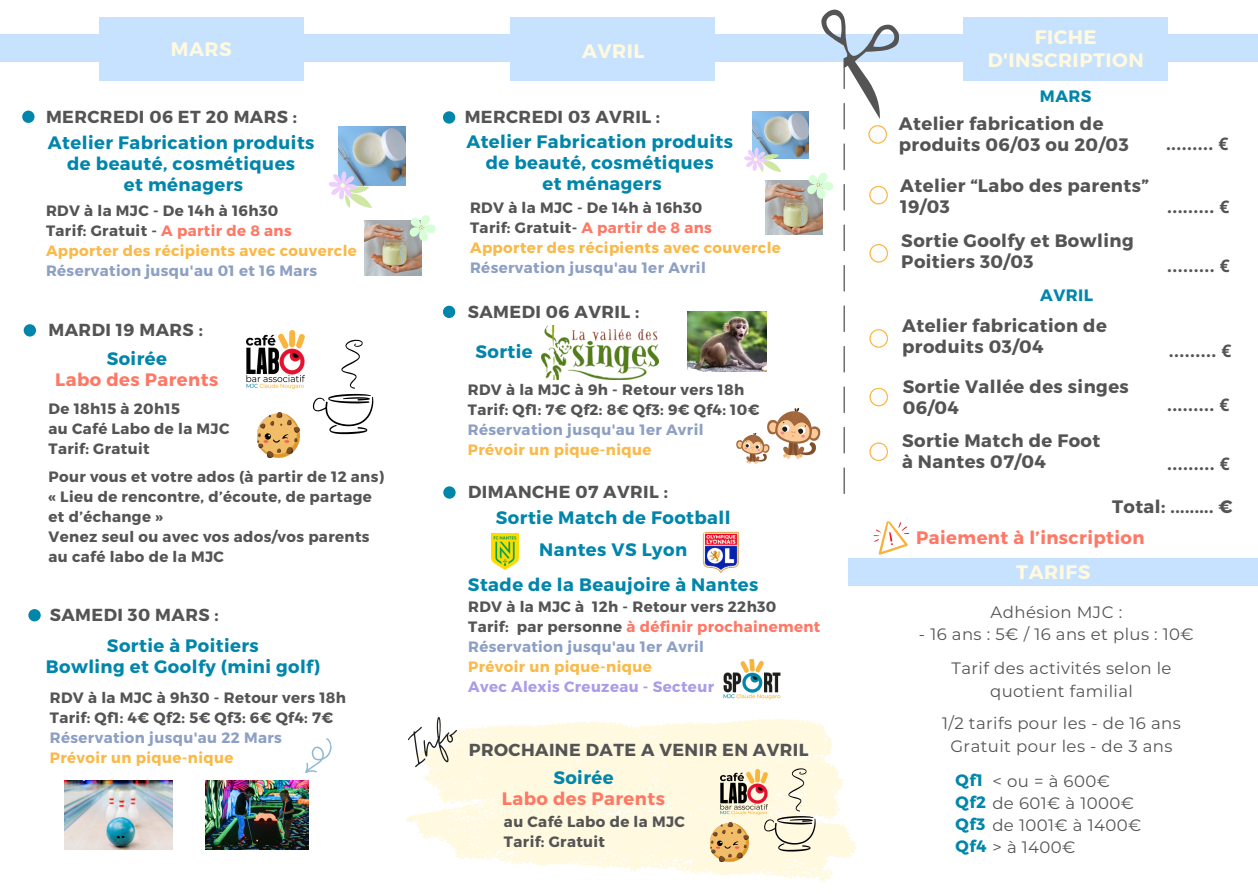
<style>
.page{position:relative;width:1258px;height:894px;background:#fff}
.page>*{position:absolute;margin:0;border:0;box-sizing:border-box;transform-origin:0 0}
.t1{font:50.4px "Moon Time";color:#1d1d1b}
.t2{font:700 19.5px/22.8px "Montserrat";letter-spacing:.025em;color:#fff9df;text-align:center}
.t3{font:700 18px/21px "Montserrat";letter-spacing:.025em;color:#0086ab;text-align:center}
.t4{font:700 18px/21px "Montserrat";letter-spacing:.025em;color:#545454}
.t5{font:700 18px/21px "Montserrat";letter-spacing:.025em;color:#fe7865;text-align:center}
.t6{font:700 17.4px "Montserrat";letter-spacing:.025em;color:#545454}
.t7{font:700 17.4px "Glacial Indifference";color:#545454}
.t8{font:16.5px/21.9px "Montserrat";letter-spacing:.025em;color:#545454;text-align:center}
.t9{font:700 16.5px "Montserrat";letter-spacing:.025em;color:#0086ab}
.t10{font:700 15px/20.1px "Montserrat";letter-spacing:.025em;color:#545454}
.t11{font:700 15px "Montserrat";letter-spacing:.025em;color:#8da0c4}
.t12{font:700 15px "Montserrat";letter-spacing:.025em;color:#fab948}
.t13{font:700 15px "Montserrat";letter-spacing:.025em;color:#fe7865}
.t14{font:700 15px "Montserrat";letter-spacing:.025em;color:#aa9ce8}
.s1{color:#fe7865}
.s2{color:#0086ab}
.s3{color:#545454}
.s4{font-family:"Noto Sans"}
.s5{font-weight:700;color:#0086ab}
</style>
<div class="page">
<div style="left:848px;top:558px;width:410px;height:27px;background:#c6e2ff"></div>
<div style="left:963px;top:17px;width:205px;height:63px;background:#c6e2ff"></div>
<div style="left:0;top:35px;width:1258px;height:27px;background:#c6e2ff"></div>
<div style="left:99px;top:18px;width:204px;height:63px;background:#c6e2ff"></div>
<div style="left:510px;top:18px;width:205px;height:63px;background:#c6e2ff"></div>
<svg style="left:670px;top:718px;width:187px;height:164px;fill:#fff9df"></svg>
<svg style="left:406px;top:721px;width:264px;height:151px"></svg>
<img style="left:720px;top:769px;width:44px;height:45px">
<svg style="left:764px;top:768px;width:51px;height:83px;background:#e5dec8"></svg>
<img style="left:710px;top:822px;width:38px;height:38px">
<img style="left:723px;top:659px;width:58px;height:41px">
<div style="left:443px;top:486px;width:13px;height:12px;background:#0086ab;border-radius:50%"></div>
<img style="left:702px;top:531px;width:37px;height:42px">
<img style="left:491px;top:533px;width:27px;height:36px">
<svg style="left:873px;top:521px;width:36px;height:33px"></svg>
<div style="left:443px;top:111px;width:12px;height:13px;background:#0086ab;border-radius:50%"></div>
<div style="left:22px;top:111px;width:13px;height:12px;background:#0086ab;border-radius:50%"></div>
<img style="left:338px;top:127px;width:68px;height:58px">
<svg style="left:328px;top:166px;width:46px;height:42px"></svg>
<img style="left:365px;top:221px;width:56px;height:54px">
<svg style="left:401px;top:215px;width:35px;height:32px"></svg>
<div style="left:24px;top:324px;width:12px;height:12px;background:#0086ab;border-radius:50%"></div>
<img style="left:246px;top:330px;width:59px;height:59px">
<svg style="left:313px;top:339px;width:60px;height:95px"></svg>
<img style="left:257px;top:412px;width:43px;height:45px">
<div style="left:28px;top:609px;width:13px;height:12px;background:#0086ab;border-radius:50%"></div>
<img style="left:64px;top:780px;width:108px;height:68px">
<img style="left:205px;top:780px;width:104px;height:69px">
<div style="left:443px;top:305px;width:12px;height:13px;background:#0086ab;border-radius:50%"></div>
<img style="left:687px;top:311px;width:49px;height:61px">
<img style="left:542px;top:325px;width:117px;height:54px">
<svg style="left:736px;top:10px;width:163px;height:484px"></svg>
<svg style="left:305px;top:738px;width:27px;height:35px"></svg>
<h2 class="t2" style="left:171px;top:37px;width:62px">MARS</h2>
<h2 class="t2" style="left:582px;top:38px;width:64px">AVRIL</h2>
<p class="t6" style="left:46px;top:105px;width:253px">MERCREDI 06 ET 20 MARS :</p>
<p class="t3" style="left:48px;top:131px;width:268px">Atelier Fabrication produits de beauté, cosmétiques</p>
<h3 class="t3" style="left:124px;top:173px;width:121px">et ménagers</h3>
<p class="t10" style="left:46px;top:199px;width:234px">RDV à la MJC - De 14h à 16h30</p>
<p class="t10" style="left:46px;top:219px;width:247px">Tarif: Gratuit - <span class="s1">A partir de 8 ans</span></p>
<h3 class="t12" style="left:46px;top:240px;width:312px">Apporter des récipients avec couvercle</h3>
<h4 class="t11" style="left:46px;top:260px;width:273px">Réservation jusqu'au 01 et 16 Mars</h4>
<p class="t6" style="left:49px;top:318px;width:156px">MARDI 19 MARS :</p>
<p class="t5" style="left:55px;top:346px;width:164px"><span class="s2">Soirée<br></span>Labo des Parents</p>
<p class="t10" style="left:49px;top:398px;width:133px">De 18h15 à 20h15</p>
<p class="t10" style="left:49px;top:418px;width:182px">au Café Labo de la MJC</p>
<h3 class="t10" style="left:49px;top:438px;width:103px">Tarif: Gratuit</h3>
<p class="t10" style="left:49px;top:466px;width:337px">Pour vous et votre ados (à partir de 12 ans)</p>
<h3 class="t10" style="left:49px;top:486px;width:325px">« Lieu de rencontre, d’écoute, de partage et d’échange »</h3>
<p class="t10" style="left:49px;top:526px;width:323px">Venez seul ou avec vos ados/vos parents au café labo de la MJC</p>
<p class="t6" style="left:50px;top:603px;width:170px">SAMEDI 30 MARS :</p>
<p class="t3" style="left:46px;top:633px;width:276px">Sortie à Poitiers<br>Bowling et Goolfy (mini golf)</p>
<h4 class="t10" style="left:50px;top:686px;width:298px">RDV à la MJC à 9h30 - Retour vers 18h</h4>
<h3 class="t10" style="left:50px;top:706px;width:285px">Tarif: Qf1: 4€ Qf2: 5€ Qf3: 6€ Qf4: 7€</h3>
<h3 class="t11" style="left:50px;top:727px;width:234px">Réservation jusqu'au 22 Mars</h3>
<h3 class="t12" style="left:50px;top:747px;width:185px">Prévoir un pique-nique</h3>
<p class="t6" style="left:465px;top:106px;width:197px">MERCREDI 03 AVRIL :</p>
<p class="t3" style="left:466px;top:130px;width:268px">Atelier Fabrication produits de beauté, cosmétiques</p>
<p class="t3" style="left:542px;top:172px;width:121px">et ménagers</p>
<h4 class="t10" style="left:470px;top:197px;width:234px">RDV à la MJC - De 14h à 16h30</h4>
<p class="t10" style="left:470px;top:217px;width:243px">Tarif: Gratuit- <span class="s1">A partir de 8 ans</span></p>
<p class="t12" style="left:470px;top:238px;width:312px">Apporter des récipients avec couvercle</p>
<h3 class="t11" style="left:470px;top:258px;width:237px">Réservation jusqu'au 1er Avril</h3>
<p class="t6" style="left:468px;top:300px;width:173px">SAMEDI 06 AVRIL :</p>
<p class="t3" style="left:475px;top:340px;width:59px">Sortie</p>
<p class="t10" style="left:468px;top:379px;width:278px">RDV à la MJC à 9h - Retour vers 18h</p>
<p class="t10" style="left:468px;top:399px;width:293px">Tarif: Qf1: 7€ Qf2: 8€ Qf3: 9€ Qf4: 10€</p>
<h3 class="t11" style="left:468px;top:420px;width:237px">Réservation jusqu'au 1er Avril</h3>
<p class="t12" style="left:468px;top:440px;width:185px">Prévoir un pique-nique</p>
<p class="t6" style="left:468px;top:480px;width:201px">DIMANCHE 07 AVRIL :</p>
<p class="t3" style="left:496px;top:506px;width:236px">Sortie Match de Football</p>
<h3 class="t3" style="left:539px;top:537px;width:149px">Nantes VS Lyon</h3>
<p class="t3" style="left:468px;top:573px;width:292px">Stade de la Beaujoire à Nantes</p>
<p class="t10" style="left:468px;top:596px;width:310px">RDV à la MJC à 12h - Retour vers 22h30</p>
<p class="t13" style="left:468px;top:617px;width:354px"><span class="s3">Tarif: par personne</span> à définir prochainement</p>
<p class="t11" style="left:468px;top:637px;width:237px">Réservation jusqu'au 1er Avril</p>
<p class="t12" style="left:468px;top:657px;width:185px">Prévoir un pique-nique</p>
<p class="t14" style="left:468px;top:677px;width:247px">Avec Alexis Creuzeau - Secteur</p>
<p class="t1" style="left:395px;top:724px;width:52px;rotate:-26deg">Info</p>
<h4 class="t6" style="left:469px;top:738px;width:341px">PROCHAINE DATE A VENIR EN AVRIL</h4>
<p class="t5" style="left:502px;top:765px;width:164px"><span class="s2">Soirée<br></span>Labo des Parents</p>
<h3 class="t10" style="left:504px;top:810px;width:182px">au Café Labo de la MJC</h3>
<p class="t10" style="left:504px;top:830px;width:103px">Tarif: Gratuit</p>
<h4 class="t2" style="left:988px;top:25px;width:157px">FICHE<br>D'INSCRIPTION</h4>
<h3 class="t9" style="left:1040px;top:86px;width:53px">MARS</h3>
<h3 class="t4" style="left:899px;top:112px;width:231px">Atelier fabrication de produits 06/03 ou 20/03</h3>
<p class="t4" style="left:900px;top:174px;width:250px">Atelier “Labo des parents”<br>19/03</p>
<p class="t4" style="left:901px;top:229px;width:234px">Sortie Goolfy et Bowling<br>Poitiers 30/03</p>
<h2 class="t9" style="left:1040px;top:285px;width:54px">AVRIL</h2>
<h4 class="t4" style="left:902px;top:314px;width:206px">Atelier fabrication de produits 03/04</h4>
<h3 class="t4" style="left:903px;top:374px;width:228px">Sortie Vallée des singes<br>06/04</h3>
<h3 class="t4" style="left:902px;top:429px;width:200px">Sortie Match de Foot à Nantes 07/04</h3>
<p class="t7" style="left:1166px;top:133px;width:64px">......... <span class="s4">€</span></p>
<p class="t7" style="left:1167px;top:197px;width:64px">......... <span class="s4">€</span></p>
<p class="t7" style="left:1167px;top:256px;width:64px">......... <span class="s4">€</span></p>
<p class="t7" style="left:1169px;top:341px;width:64px">......... <span class="s4">€</span></p>
<p class="t7" style="left:1167px;top:394px;width:64px">......... <span class="s4">€</span></p>
<p class="t7" style="left:1167px;top:453px;width:64px">......... <span class="s4">€</span></p>
<h6 class="t4" style="left:1112px;top:495px;width:122px">Total: ......... €</h6>
<p class="t5" style="left:916px;top:526px;width:230px">Paiement à l’inscription</p>
<p class="t2" style="left:1016px;top:559px;width:76px">TARIFS</p>
<h3 class="t8" style="left:990px;top:601px;width:133px">Adhésion MJC :</h3>
<h3 class="t8" style="left:919px;top:623px;width:276px">- 16 ans : 5€ / 16 ans et plus : 10€</h3>
<p class="t8" style="left:951px;top:657px;width:222px">Tarif des activités selon le quotient familial</p>
<p class="t8" style="left:942px;top:712px;width:240px">1/2 tarifs pour les - de 16 ans<br>Gratuit pour les - de 3 ans</p>
<p class="t8" style="left:955px;top:770px;width:187px;text-align:left;text-indent:37px">&lt; ou = à 600€<br><span class="s5">Qf2</span> de 601€ à 1000€<br><span class="s5">Qf3</span> de 1001€ à 1400€<br><span class="s5">Qf4</span> &gt; à 1400€</p>
<p class="t9" style="left:955px;top:769px;width:29px">Qf1</p>
</div>
